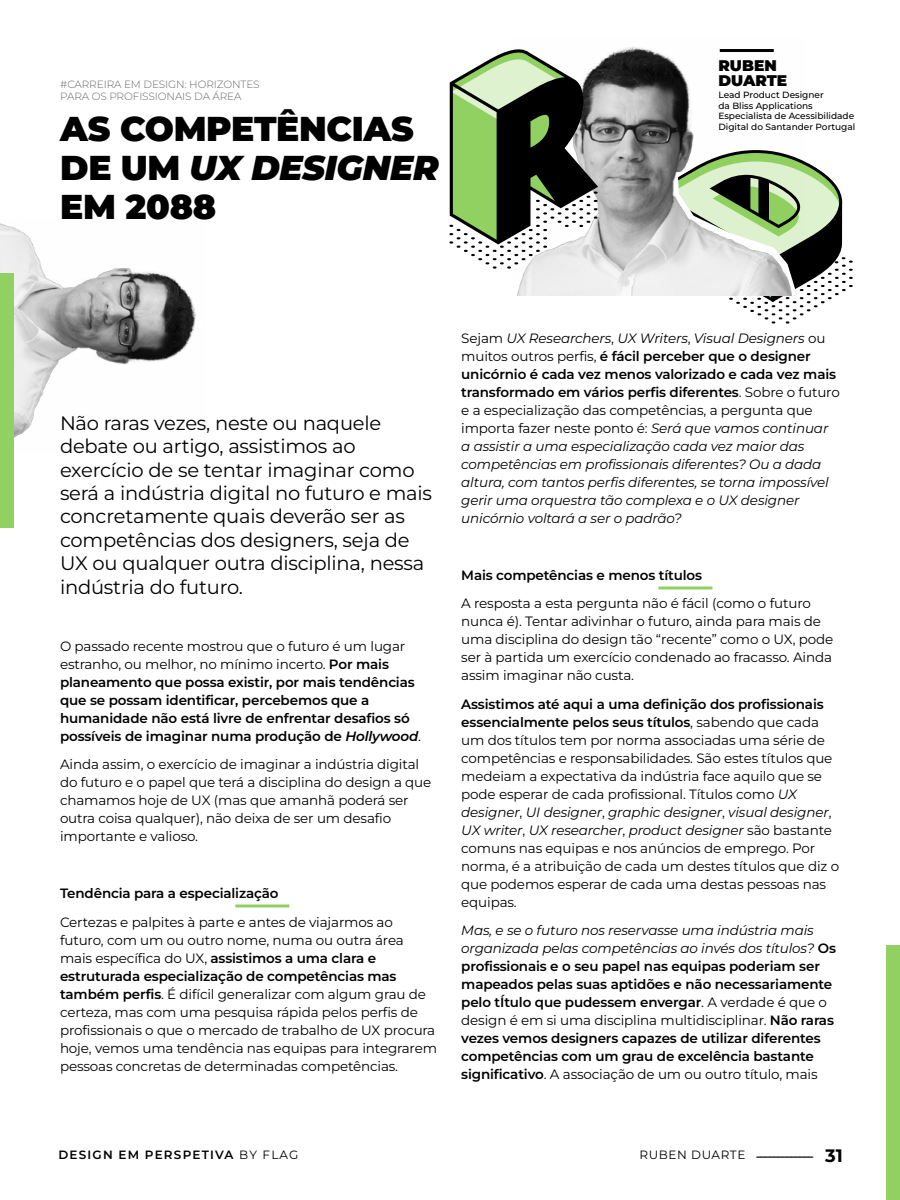
<style>
.page{position:relative;width:900px;height:1200px;background:#fff}
.page>*{position:absolute;margin:0;border:0;box-sizing:border-box;transform-origin:0 0}
.t1{font:900 34.5px/38.7px "Montserrat";letter-spacing:-.01em;color:#000}
.t2{font:19.5px/23.4px "Montserrat";letter-spacing:-.01em;color:#000}
.t3{font:18px "Montserrat";color:#000}
.t4{font:900 15.45px "Montserrat";color:#000}
.t5{font:13.5px/18px "Montserrat";letter-spacing:-.01em;color:#000}
.t6{font:600 13.5px/18px "Montserrat";letter-spacing:-.01em;color:#000}
.t7{font:italic 13.5px/18px "Montserrat";letter-spacing:-.01em;color:#000}
.t8{font:600 12px "Montserrat";letter-spacing:.1em;color:#000}
.t9{font:300 10.5px "Montserrat";letter-spacing:-.01em;color:#666}
.t10{font:500 9px/10.5px "Montserrat";color:#000}
.s1{font-style:italic}
.s2{font-weight:400}
.s3{font-weight:600}
.s4{font-style:normal}
.s5{font-weight:600;font-style:normal}
.s6{font-weight:400;font-style:italic}
.s7{font-size:12px}
.s8{font-weight:700}
</style>
<div class="page">
<div style="left:886px;top:945px;width:14px;height:255px;background:#91d161"></div>
<svg style="left:652px;top:161px;width:201px;height:163px"></svg>
<img style="left:0;top:223px;width:197px;height:215px">
<img style="left:517px;top:47px;width:288px;height:248px">
<div style="left:0;top:273px;width:14px;height:255px;background:#91d161"></div>
<hr style="left:720px;top:49px;width:54px;height:3px;background:#000">
<svg style="left:449px;top:47px;width:149px;height:222px"></svg>
<svg style="left:658px;top:586px;width:54px;height:4px"></svg>
<svg style="left:235px;top:904px;width:54px;height:4px"></svg>
<p class="t4" style="left:718px;top:53px;width:60px">RUBEN</p>
<p class="t9" style="left:60px;top:78px;width:201px">#CARREIRA EM DESIGN: HORIZONTES</p>
<p class="t4" style="left:718px;top:69px;width:70px">DUARTE</p>
<p class="t9" style="left:60px;top:90px;width:183px">PARA OS PROFISSIONAIS DA ÁREA</p>
<p class="t10" style="left:718px;top:89px;width:138px">Lead Product Designer<br>da Bliss Applications<br>Especialista de Acessibilidade<br>Digital do Santander Portugal</p>
<h1 class="t1" style="left:60px;top:108px;width:380px">AS COMPETÊNCIAS<br>DE UM <span class="s1">UX DESIGNER<br></span>EM 2088</h1>
<p class="t2" style="left:60px;top:411px;width:374px">Não raras vezes, neste ou naquele debate ou artigo, assistimos ao exercício de se tentar imaginar como será a indústria digital no futuro e mais concretamente quais deverão ser as competências dos designers, seja de UX ou qualquer outra disciplina, nessa indústria do futuro.</p>
<p class="t6" style="left:60px;top:636px;width:363px"><span class="s2">O passado recente mostrou que o futuro é um lugar estranho, ou melhor, no mínimo incerto.</span> Por mais planeamento que possa existir, por mais tendências que se possam identificar, percebemos que a humanidade não está livre de enfrentar desafios só possíveis de imaginar numa produção de <span class="s1">Hollywood</span><span class="s2">.</span></p>
<p class="t5" style="left:60px;top:755px;width:373px">Ainda assim, o exercício de imaginar a indústria digital do futuro e o papel que terá a disciplina do design a que chamamos hoje de UX (mas que amanhã poderá ser outra coisa qualquer), não deixa de ser um desafio importante e valioso.</p>
<p class="t6" style="left:60px;top:884px;width:220px">Tendência para a especialização</p>
<p class="t5" style="left:60px;top:912px;width:379px">Certezas e palpites à parte e antes de viajarmos ao futuro, com um ou outro nome, numa ou outra área mais específica do UX, <span class="s3">assistimos a uma clara e estruturada especialização de competências mas também perfis</span>. É difícil generalizar com algum grau de certeza, mas com uma pesquisa rápida pelos perfis de profissionais o que o mercado de trabalho de UX procura hoje, vemos uma tendência nas equipas para integrarem pessoas concretas de determinadas competências.</p>
<p class="t7" style="left:461px;top:329px;width:380px"><span class="s4">Sejam</span> UX Researchers<span class="s4">,</span> UX Writers<span class="s4">,</span> Visual Designers <span class="s4">ou muitos outros perfis,</span> <span class="s5">é fácil perceber que o designer unicórnio é cada vez menos valorizado e cada vez mais transformado em vários perfis diferentes</span><span class="s4">. Sobre o futuro e a especialização das competências, a pergunta que importa fazer neste ponto é:</span> Será que vamos continuar a assistir a uma especialização cada vez maior das competências em profissionais diferentes? Ou a dada altura, com tantos perfis diferentes, se torna impossível gerir uma orquestra tão complexa e o UX designer unicórnio voltará a ser o padrão?</p>
<p class="t6" style="left:461px;top:566px;width:242px">Mais competências e menos títulos</p>
<p class="t5" style="left:461px;top:594px;width:374px">A resposta a esta pergunta não é fácil (como o futuro nunca é). Tentar adivinhar o futuro, ainda para mais de uma disciplina do design tão “recente” como o UX, pode ser à partida um exercício condenado ao fracasso. Ainda assim imaginar não custa.</p>
<p class="t5" style="left:461px;top:695px;width:379px"><span class="s3">Assistimos até aqui a uma definição dos profissionais essencialmente pelos seus títulos</span>, sabendo que cada um dos títulos tem por norma associadas uma série de competências e responsabilidades. São estes títulos que medeiam a expectativa da indústria face aquilo que se pode esperar de cada profissional. Títulos como <span class="s1">UX designer</span>, <span class="s1">UI designer</span>, <span class="s1">graphic designer</span>, <span class="s1">visual designer</span>, <span class="s1">UX writer</span>, <span class="s1">UX researcher</span>, <span class="s1">product designer</span> são bastante comuns nas equipas e nos anúncios de emprego. Por norma, é a atribuição de cada um destes títulos que diz o que podemos esperar de cada uma destas pessoas nas equipas.</p>
<p class="t6" style="left:461px;top:921px;width:376px"><span class="s6">Mas, e se o futuro nos reservasse uma indústria mais organizada pelas competências ao invés dos títulos?</span> Os profissionais e o seu papel nas equipas poderiam ser mapeados pelas suas aptidões e não necessariamente pelo tÍtulo que pudessem envergar<span class="s2">. A verdade é que o design é em si uma disciplina multidisciplinar.</span> Não raras vezes vemos designers capazes de utilizar diferentes competências com um grau de excelência bastante significativo<span class="s2">. A associação de um ou outro título, mais</span></p>
<p class="t8" style="left:58px;top:1147px;width:242px">DESIGN EM PERSPETIVA <span class="s2">BY FLAG</span></p>
<h3 class="t3" style="left:639px;top:1143px;width:205px"><span class="s7">R U B E N D U A R T E</span> ------------- <span class="s8">31</span></h3>
</div>
